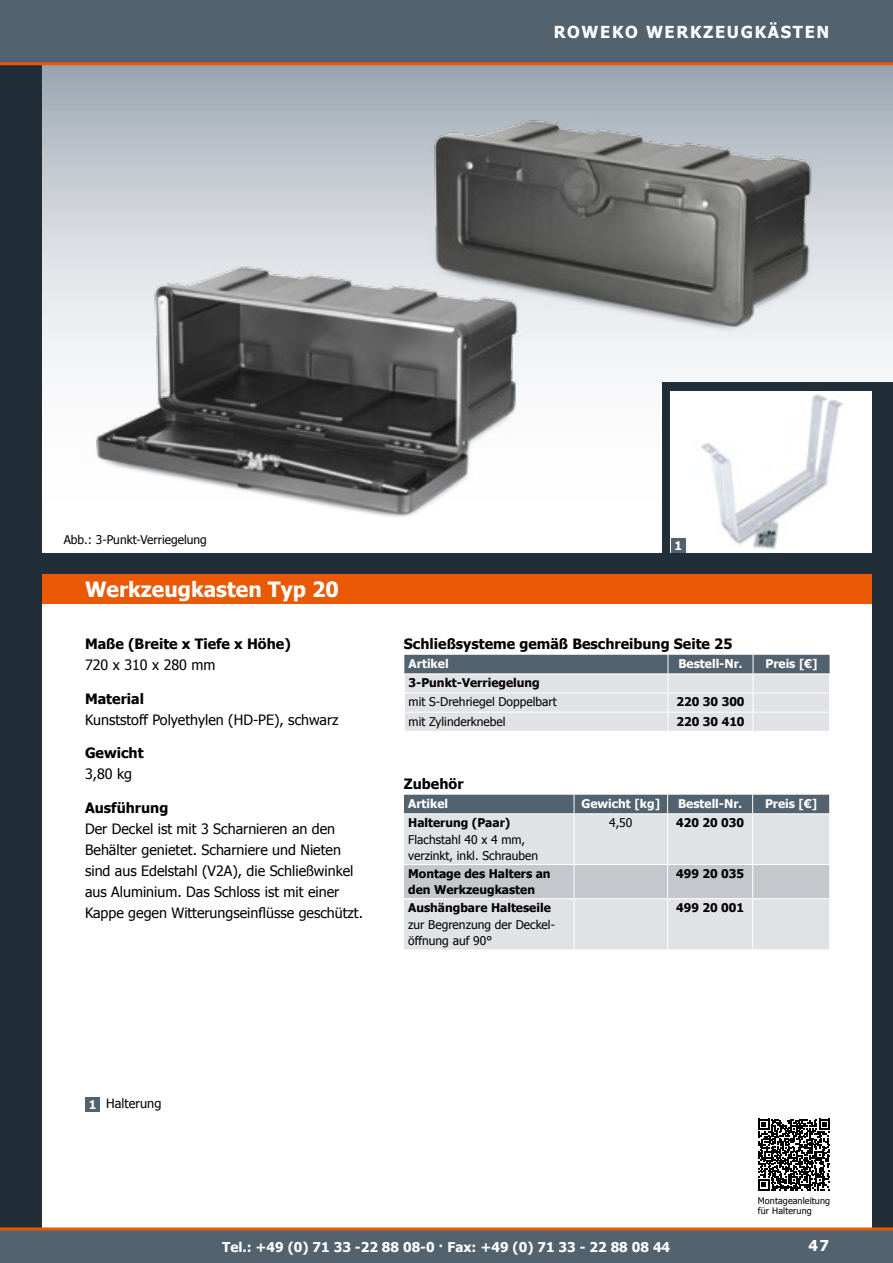
<style>
.page{position:relative;width:893px;height:1263px;background:#212d37}
.page>*{position:absolute;margin:0;border:0;box-sizing:border-box;transform-origin:0 0}
.t1{font:700 21px "Tahoma";color:#fff}
.t2{font:700 16.5px "Tahoma";letter-spacing:.1em;color:#fff}
.t3{font:700 15px "Tahoma";color:#fff}
.t4{font:14.25px/21px "Tahoma";color:#000}
.t5{font:700 14.25px "Tahoma";color:#000}
.t6{font:700 13.5px "Tahoma";color:#fff}
.t7{font:12.75px "Tahoma";color:#000}
.t8{font:12px/16.5px "Tahoma";color:#000}
.t9{font:700 12px/16.5px "Tahoma";color:#000}
.t10{font:700 12px "Tahoma";color:#fff}
.t11{font:9px/10.5px "Tahoma";letter-spacing:.01em;color:#000}
.s1{font-weight:700;font-size:12px;color:#fff}
</style>
<div class="page">
<svg style="left:43px;top:65px;width:850px;height:488px;background:#cdd2d8"></svg>
<div style="left:43px;top:604px;width:829px;height:659px;background:#fff"></div>
<img style="left:376px;top:96px;width:467px;height:284px">
<img style="left:68px;top:232px;width:485px;height:295px">
<div style="left:662px;top:383px;width:231px;height:174px;background:#212d37"></div>
<img style="left:671px;top:391px;width:201px;height:162px">
<div style="left:671px;top:538px;width:15px;height:15px;background:#52626e"></div>
<svg style="left:758px;top:1119px;width:72px;height:71px"></svg>
<div style="left:0;top:1229px;width:893px;height:34px;background:#52626e"></div>
<div style="left:0;top:0;width:893px;height:64px;background:#52626e"></div>
<hr style="left:0;top:62px;width:893px;height:3px;background:#ea5a06">
<div style="left:43px;top:574px;width:829px;height:30px;background:#ea5a06"></div>
<hr style="left:0;top:1227px;width:893px;height:3px;background:#ea5a06">
<svg style="left:404px;top:655px;width:426px;height:76px;background:#bec3c8"></svg>
<hr style="left:404px;top:673px;width:264px;height:1px;background:#fff">
<hr style="left:668px;top:673px;width:85px;height:1px;background:#fff">
<hr style="left:753px;top:673px;width:77px;height:1px;background:#fff">
<hr style="left:404px;top:693px;width:264px;height:1px;background:#fff">
<hr style="left:668px;top:693px;width:85px;height:1px;background:#fff">
<hr style="left:753px;top:693px;width:77px;height:1px;background:#fff">
<hr style="left:404px;top:712px;width:264px;height:1px;background:#fff">
<hr style="left:668px;top:712px;width:85px;height:1px;background:#fff">
<hr style="left:753px;top:712px;width:77px;height:1px;background:#fff">
<div style="left:404px;top:814px;width:425px;height:135px;background:#e1e2e5"></div>
<div style="left:404px;top:865px;width:425px;height:33px;background:#c5c7cd"></div>
<hr style="left:404px;top:864px;width:170px;height:1px;background:#fff">
<hr style="left:574px;top:864px;width:94px;height:1px;background:#fff">
<hr style="left:668px;top:864px;width:85px;height:1px;background:#fff">
<hr style="left:753px;top:864px;width:76px;height:1px;background:#fff">
<hr style="left:574px;top:899px;width:1px;height:50px;background:#fff">
<hr style="left:667px;top:899px;width:1px;height:50px;background:#fff">
<hr style="left:752px;top:899px;width:1px;height:50px;background:#fff">
<hr style="left:667px;top:814px;width:1px;height:50px;background:#fff">
<hr style="left:752px;top:814px;width:1px;height:50px;background:#fff">
<hr style="left:667px;top:865px;width:1px;height:33px;background:#fff">
<hr style="left:752px;top:865px;width:1px;height:33px;background:#fff">
<hr style="left:404px;top:898px;width:170px;height:1px;background:#fff">
<hr style="left:574px;top:898px;width:94px;height:1px;background:#fff">
<hr style="left:668px;top:898px;width:85px;height:1px;background:#fff">
<hr style="left:753px;top:898px;width:76px;height:1px;background:#fff">
<div style="left:404px;top:795px;width:425px;height:19px;background:#52626e"></div>
<hr style="left:574px;top:814px;width:1px;height:50px;background:#fff">
<hr style="left:574px;top:865px;width:1px;height:33px;background:#fff">
<div style="left:85px;top:1097px;width:15px;height:15px;background:#52626e"></div>
<p class="t2" style="left:554px;top:20px;width:277px">ROWEKO WERKZEUGKÄSTEN</p>
<p class="t8" style="left:64px;top:531px;width:145px">Abb.: 3-Punkt-Verriegelung</p>
<h1 class="t1" style="left:85px;top:574px;width:255px">Werkzeugkasten Typ 20</h1>
<p class="t5" style="left:85px;top:634px;width:207px">Maße (Breite x Tiefe x Höhe)</p>
<p class="t4" style="left:85px;top:653px;width:132px">720 x 310 x 280 mm</p>
<p class="t5" style="left:85px;top:688px;width:60px">Material</p>
<p class="t4" style="left:85px;top:708px;width:255px">Kunststoff Polyethylen (HD-PE), schwarz</p>
<p class="t5" style="left:85px;top:743px;width:60px">Gewicht</p>
<p class="t4" style="left:85px;top:763px;width:49px">3,80 kg</p>
<p class="t5" style="left:85px;top:798px;width:85px">Ausführung</p>
<p class="t4" style="left:85px;top:818px;width:279px">Der Deckel ist mit 3 Scharnieren an den Behälter genietet. Scharniere und Nieten sind aus Edelstahl (V2A), die Schließwinkel aus Aluminium. Das Schloss ist mit einer Kappe gegen Witterungseinflüsse geschützt.</p>
<p class="t10" style="left:674px;top:537px;width:9px">1</p>
<p class="t5" style="left:404px;top:634px;width:330px">Schließsysteme gemäß Beschreibung Seite 25</p>
<p class="t10" style="left:409px;top:655px;width:42px">Artikel</p>
<p class="t10" style="left:678px;top:655px;width:66px">Bestell-Nr.</p>
<p class="t10" style="left:765px;top:655px;width:54px">Preis [€]</p>
<p class="t9" style="left:409px;top:674px;width:133px">3-Punkt-Verriegelung</p>
<p class="t8" style="left:409px;top:693px;width:150px">mit S-Drehriegel Doppelbart</p>
<p class="t9" style="left:676px;top:693px;width:70px">220 30 300</p>
<p class="t8" style="left:409px;top:712px;width:99px">mit Zylinderknebel</p>
<p class="t9" style="left:676px;top:712px;width:70px">220 30 410</p>
<p class="t5" style="left:404px;top:773px;width:61px">Zubehör</p>
<p class="t10" style="left:408px;top:795px;width:42px">Artikel</p>
<p class="t10" style="left:582px;top:795px;width:80px">Gewicht [kg]</p>
<p class="t10" style="left:678px;top:795px;width:66px">Bestell-Nr.</p>
<p class="t10" style="left:765px;top:795px;width:54px">Preis [€]</p>
<p class="t9" style="left:408px;top:814px;width:104px">Halterung (Paar)</p>
<p class="t8" style="left:408px;top:831px;width:131px">Flachstahl 40 x 4 mm, verzinkt, inkl. Schrauben</p>
<p class="t8" style="left:609px;top:814px;width:25px">4,50</p>
<p class="t9" style="left:676px;top:814px;width:70px">420 20 030</p>
<p class="t9" style="left:408px;top:864px;width:144px">Montage des Halters an den Werkzeugkasten</p>
<p class="t9" style="left:676px;top:864px;width:70px">499 20 035</p>
<p class="t9" style="left:408px;top:899px;width:144px">Aushängbare Halteseile</p>
<p class="t8" style="left:408px;top:915px;width:147px">zur Begrenzung der Deckel&shy;öffnung auf 90°</p>
<p class="t9" style="left:676px;top:899px;width:70px">499 20 001</p>
<p class="t7" style="left:89px;top:1095px;width:74px"><span class="s1">1</span> Halterung</p>
<p class="t11" style="left:758px;top:1194px;width:74px">Montageanleitung für Halterung</p>
<p class="t6" style="left:222px;top:1237px;width:450px">Tel.: +49 (0) 71 33 -22 88 08-0 · Fax: +49 (0) 71 33 - 22 88 08 44</p>
<p class="t3" style="left:809px;top:1235px;width:22px">47</p>
</div>
